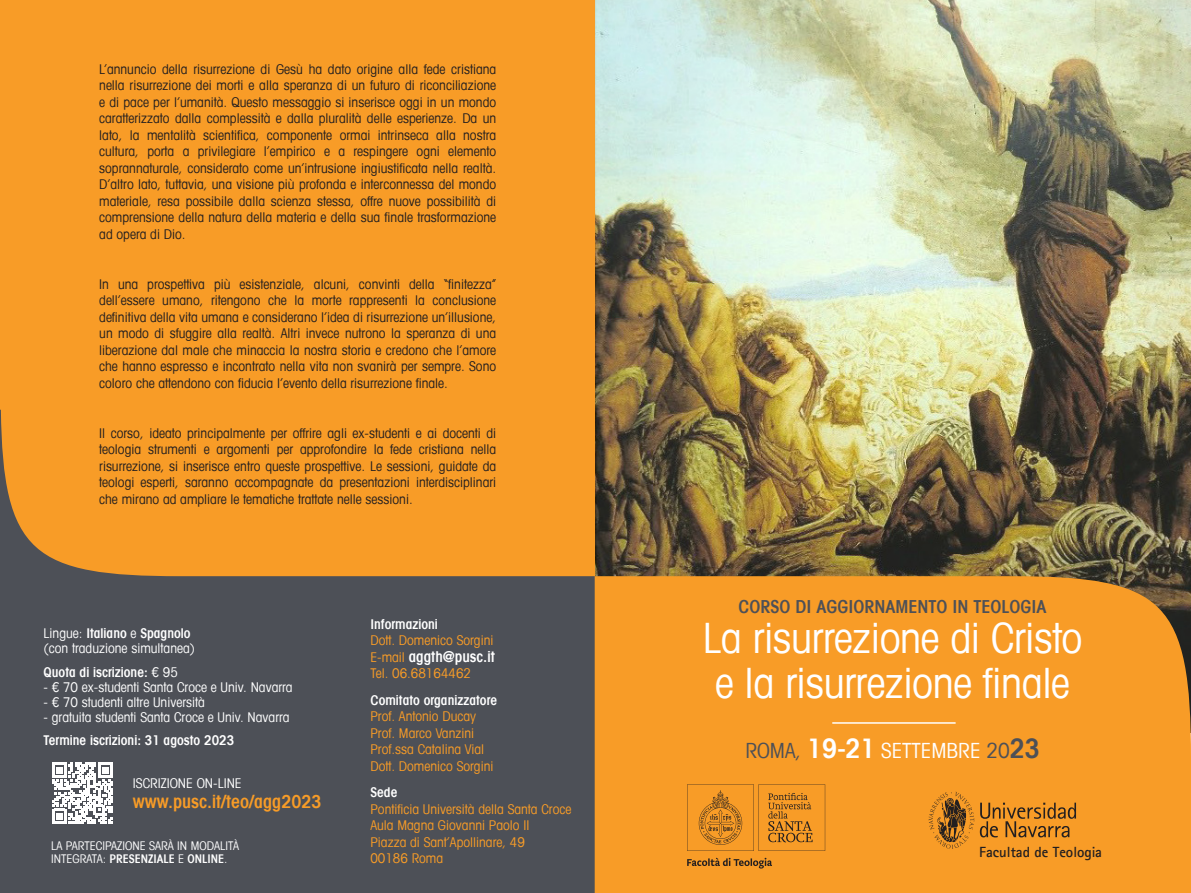
<style>
.page{position:relative;width:1191px;height:893px;background:#fff}
.page>*{position:absolute;margin:0;border:0;box-sizing:border-box;transform-origin:0 0}
.t1{font:condensed 42px/44.8px "Avant Garde LT";letter-spacing:-.01em;color:#fff}
.t2{font:condensed 21px "Avant Garde LT";color:#fff}
.t3{font:600 condensed 18px "Avant Garde LT";color:#4d5057}
.t4{font:600 condensed 18px "Avant Garde LT";color:#f89c27}
.t5{font:600 condensed 15px "Avant Garde LT";color:#fff}
.t6{font:700 14.7px "Agfa Rotis Sans Serif";color:#231f20}
.t7{font:condensed 13.5px/16.5px "Avant Garde LT";color:#231f20;text-align:justify}
.t8{font:condensed 13.5px "Avant Garde LT";color:#f89c27}
.t9{font:condensed 13.5px "Avant Garde LT";color:#fff}
.t10{font:600 condensed 13.5px "Avant Garde LT";color:#fff}
.t11{font:condensed 12px/13.5px "Avant Garde LT";color:#fff}
.s1{font-weight:400}
.s2{font-weight:600}
.s3{font-weight:400;font-size:13.5px;color:#f89c27}
.s4{color:#4d5057}
.s5{font-weight:600;font-size:27px}
.s6{font-weight:600;font-size:27px;color:#4d5057}
</style>
<div class="page">
<div style="left:0;top:576px;width:594px;height:317px;background:#4d5057"></div>
<div style="left:0;top:0;width:595px;height:576px;background:#f89c27"></div>
<img style="left:595px;top:0;width:596px;height:576px">
<div style="left:594px;top:576px;width:597px;height:317px;background:#f89c27"></div>
<svg style="left:687px;top:784px;width:138px;height:67px;background:#df8d26"></svg>
<svg style="left:687px;top:858px;width:85px;height:10px"></svg>
<svg style="left:928px;top:792px;width:148px;height:57px;background:#d18525"></svg>
<hr style="left:832px;top:722px;width:123px;height:2px;background:#fff">
<svg style="left:52px;top:763px;width:61px;height:60px"></svg>
<p class="t7" style="left:99px;top:60px;width:398px">L’annuncio della risurrezione di Gesù ha dato origine alla fede cristiana nella risurrezione dei morti e alla speranza di un futuro di riconciliazione e di pace per l’umanità. Questo messaggio si inserisce oggi in un mondo caratterizzato dalla complessità e dalla pluralità delle esperienze. Da un lato, la mentalità scientifica, componente ormai intrinseca alla nostra cultura, porta a privilegiare l’empirico e a respingere ogni elemento soprannaturale, considerato come un’intrusione ingiustificata nella realtà.<br>D’altro lato, tuttavia, una visione più profonda e interconnessa del mondo materiale, resa possibile dalla scienza stessa, offre nuove possibilità di comprensione della natura della materia e della sua finale trasformazione ad opera di Dio.</p>
<p class="t7" style="left:99px;top:275px;width:398px">In una prospettiva più esistenziale, alcuni, convinti della “finitezza” dell’essere umano, ritengono che la morte rappresenti la conclusione definitiva della vita umana e considerano l’idea di risurrezione un’illusione, un modo di sfuggire alla realtà. Altri invece nutrono la speranza di una liberazione dal male che minaccia la nostra storia e credono che l’amore che hanno espresso e incontrato nella vita non svanirà per sempre. Sono coloro che attendono con fiducia l’evento della risurrezione finale.</p>
<p class="t7" style="left:99px;top:424px;width:398px">Il corso, ideato principalmente per offrire agli ex-studenti e ai docenti di teologia strumenti e argomenti per approfondire la fede cristiana nella risurrezione, si inserisce entro queste prospettive. Le sessioni, guidate da teologi esperti, saranno accompagnate da presentazioni interdisciplinari che mirano ad ampliare le tematiche trattate nelle sessioni.</p>
<p class="t10" style="left:44px;top:625px;width:148px"><span class="s1">Lingue:</span> Italiano <span class="s1">e</span> Spagnolo</p>
<p class="t9" style="left:44px;top:640px;width:153px">(con traduzione simultanea)</p>
<p class="t10" style="left:44px;top:664px;width:136px">Quota di iscrizione: <span class="s1">€ 95</span></p>
<p class="t9" style="left:44px;top:678px;width:250px">- € 70 ex-studenti Santa Croce e Univ. Navarra</p>
<p class="t9" style="left:44px;top:693px;width:163px">- € 70 studenti altre Università</p>
<p class="t9" style="left:44px;top:708px;width:247px">- gratuita studenti Santa Croce e Univ. Navarra</p>
<p class="t10" style="left:44px;top:732px;width:192px">Termine iscrizioni: 31 agosto 2023</p>
<p class="t9" style="left:133px;top:774px;width:110px">ISCRIZIONE ON-LINE</p>
<p class="t4" style="left:133px;top:791px;width:190px">www.pusc.it/teo/agg2023</p>
<p class="t11" style="left:51px;top:838px;width:190px">LA PARTECIPAZIONE SARÀ IN MODALITÀ<br>INTEGRATA: <span class="s2">PRESENZIALE</span> E <span class="s2">ONLINE</span>.</p>
<p class="t10" style="left:370px;top:615px;width:69px">Informazioni</p>
<p class="t8" style="left:370px;top:632px;width:124px">Dott. Domenico Sorgini</p>
<p class="t5" style="left:370px;top:647px;width:126px"><span class="s3">E-mail</span> aggth@pusc.it</p>
<p class="t8" style="left:370px;top:665px;width:102px">Tel. 06.68164462</p>
<p class="t10" style="left:370px;top:692px;width:128px">Comitato organizzatore</p>
<p class="t8" style="left:370px;top:708px;width:107px">Prof. Antonio Ducay</p>
<p class="t8" style="left:370px;top:724px;width:105px">Prof. Marco Vanzini</p>
<p class="t8" style="left:370px;top:741px;width:115px">Prof.ssa Catalina Vial</p>
<p class="t8" style="left:370px;top:757px;width:124px">Dott. Domenico Sorgini</p>
<p class="t10" style="left:370px;top:784px;width:28px">Sede</p>
<p class="t8" style="left:370px;top:800px;width:202px">Pontificia Università della Santa Croce</p>
<p class="t8" style="left:370px;top:817px;width:160px">Aula Magna Giovanni Paolo II</p>
<p class="t8" style="left:370px;top:833px;width:156px">Piazza di Sant’Apollinare, 49</p>
<p class="t8" style="left:370px;top:850px;width:74px">00186 Roma</p>
<p class="t3" style="left:738px;top:595px;width:310px">CORSO DI AGGIORNAMENTO IN TEOLOGIA</p>
<p class="t1" style="left:702px;top:615px;width:381px">La risurrezione di Cristo e la risurrezione finale</p>
<p class="t2" style="left:745px;top:738px;width:296px"><span class="s4">ROMA,</span> <span class="s5">19-21</span> SETTEMBRE <span class="s4">20</span><span class="s6">23</span></p>
<p class="t6" style="left:979px;top:842px;width:124px">Facultad de Teologia</p>
</div>
